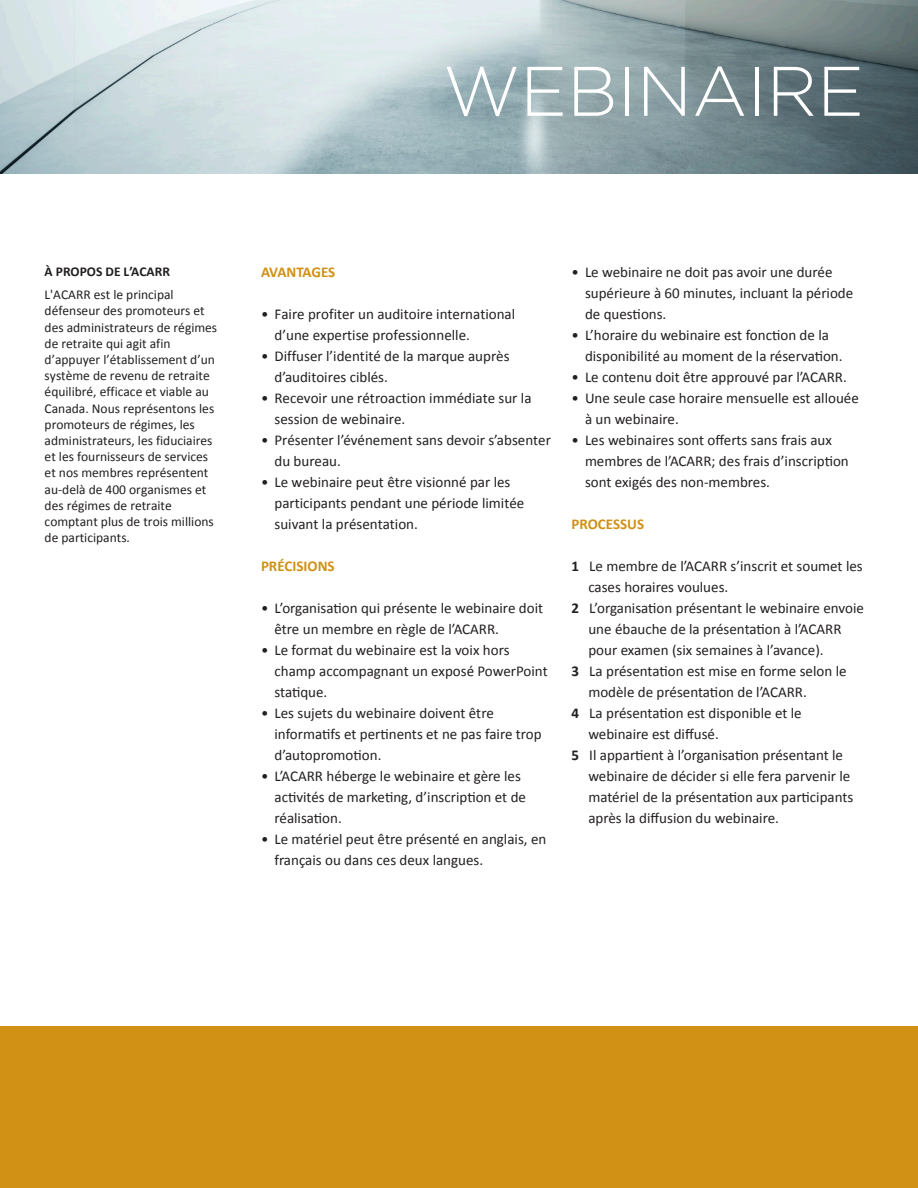
<style>
.page{position:relative;width:918px;height:1188px;background:#fff}
.page>*{position:absolute;margin:0;border:0;box-sizing:border-box;transform-origin:0 0}
.t1{font:300 70.05px "Gotham";color:#fff}
.t2{font:15px/21px "Calibri";color:#231f20}
.t3{font:700 15px "Calibri";color:#d09114}
.t4{font:13.5px/16.2px "Calibri";color:#231f20}
.s1{font-weight:700}
</style>
<div class="page">
<img style="left:0;top:0;width:918px;height:174px">
<div style="left:0;top:1026px;width:918px;height:162px;background:#d09114"></div>
<p class="t1" style="left:443px;top:47px;width:422px">WEBINAIRE</p>
<p class="t4" style="left:45px;top:259px;width:131px;line-height:23.7px"><span class="s1">À PROPOS DE L’ACARR<br></span>L'ACARR est le principal</p>
<p class="t4" style="left:45px;top:303px;width:174px">défenseur des promoteurs et des administrateurs de régimes de retraite qui agit afin d’appuyer l’établissement d’un système de revenu de retraite équilibré, efficace et viable au<br>Canada. Nous représentons les promoteurs de régimes, les administrateurs, les fiduciaires et les fournisseurs de services et nos membres représentent au-delà de 400 organismes et des régimes de retraite comptant plus de trois millions de participants.</p>
<p class="t3" style="left:261px;top:263px;width:76px">AVANTAGES</p>
<p class="t2" style="left:274px;top:303px;width:242px;text-indent:-14px">• Faire profiter un auditoire international d’une expertise professionnelle.</p>
<p class="t2" style="left:274px;top:345px;width:237px;text-indent:-14px">• Diffuser l’identité de la marque auprès d’auditoires ciblés.</p>
<p class="t2" style="left:274px;top:387px;width:259px;text-indent:-14px">• Recevoir une rétroaction immédiate sur la session de webinaire.</p>
<p class="t2" style="left:274px;top:429px;width:278px;text-indent:-14px">• Présenter l’événement sans devoir s’absenter du bureau.</p>
<p class="t2" style="left:274px;top:471px;width:251px;text-indent:-14px">• Le webinaire peut être visionné par les participants pendant une période limitée suivant la présentation.</p>
<p class="t3" style="left:261px;top:557px;width:75px">PRÉCISIONS</p>
<p class="t2" style="left:274px;top:597px;width:270px;text-indent:-14px">• L’organisation qui présente le webinaire doit être un membre en règle de l’ACARR.</p>
<p class="t2" style="left:274px;top:639px;width:275px;text-indent:-14px">• Le format du webinaire est la voix hors champ accompagnant un exposé PowerPoint statique.</p>
<p class="t2" style="left:274px;top:702px;width:269px;text-indent:-14px">• Les sujets du webinaire doivent être informatifs et pertinents et ne pas faire trop d’autopromotion.</p>
<p class="t2" style="left:274px;top:765px;width:253px;text-indent:-14px">• L’ACARR héberge le webinaire et gère les activités de marketing, d’inscription et de réalisation.</p>
<p class="t2" style="left:274px;top:828px;width:273px;text-indent:-14px">• Le matériel peut être présenté en anglais, en français ou dans ces deux langues.</p>
<p class="t2" style="left:585px;top:261px;width:270px;text-indent:-14px">• Le webinaire ne doit pas avoir une durée supérieure à 60 minutes, incluant la période de questions.</p>
<p class="t2" style="left:585px;top:324px;width:259px;text-indent:-14px">• L’horaire du webinaire est fonction de la disponibilité au moment de la réservation.</p>
<p class="t2" style="left:572px;top:366px;width:277px">• Le contenu doit être approuvé par l’ACARR.</p>
<p class="t2" style="left:585px;top:387px;width:275px;text-indent:-14px">• Une seule case horaire mensuelle est allouée à un webinaire.</p>
<p class="t2" style="left:585px;top:429px;width:265px;text-indent:-14px">• Les webinaires sont offerts sans frais aux membres de l’ACARR; des frais d’inscription sont exigés des non-membres.</p>
<p class="t3" style="left:572px;top:515px;width:74px">PROCESSUS</p>
<p class="t2" style="left:588px;top:555px;width:276px;text-indent:-17px"><span class="s1">1</span> Le membre de l’ACARR s’inscrit et soumet les cases horaires voulues.</p>
<p class="t2" style="left:588px;top:597px;width:277px;text-indent:-17px"><span class="s1">2</span> L’organisation présentant le webinaire envoie une ébauche de la présentation à l’ACARR pour examen (six semaines à l’avance).</p>
<p class="t2" style="left:588px;top:660px;width:260px;text-indent:-17px"><span class="s1">3</span> La présentation est mise en forme selon le modèle de présentation de l’ACARR.</p>
<p class="t2" style="left:588px;top:702px;width:215px;text-indent:-17px"><span class="s1">4</span> La présentation est disponible et le webinaire est diffusé.</p>
<p class="t2" style="left:588px;top:744px;width:267px;text-indent:-17px"><span class="s1">5</span> Il appartient à l’organisation présentant le webinaire de décider si elle fera parvenir le matériel de la présentation aux participants après la diffusion du webinaire.</p>
</div>
